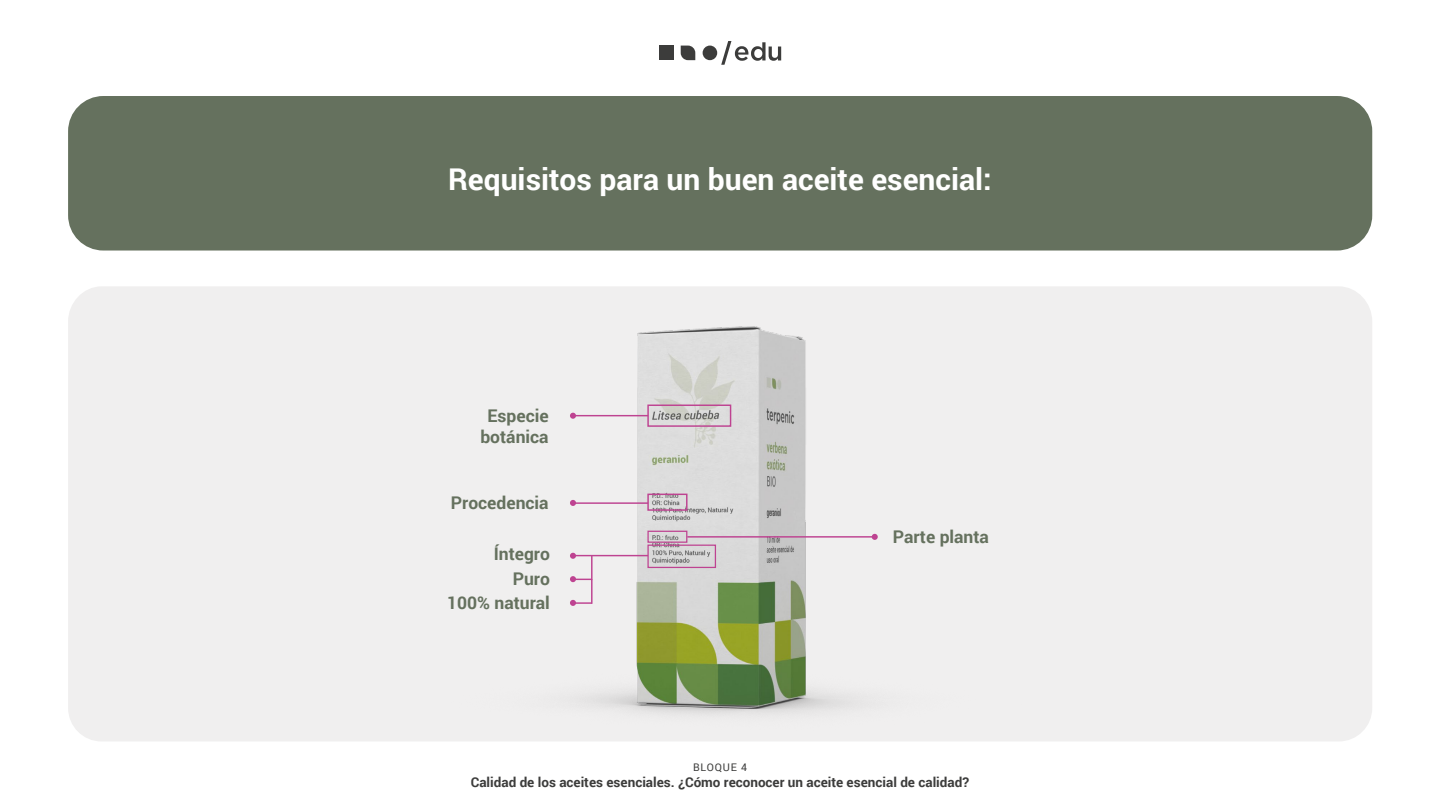
<style>
.page{position:relative;width:1440px;height:810px;background:#fff}
.page>*{position:absolute;margin:0;border:0;box-sizing:border-box;transform-origin:0 0}
.t1{font:700 30px "Roboto";color:#fff}
.t2{font:700 17.48px/21px "Roboto";color:#65715e;text-align:center}
.t3{font:700 13.5px "Roboto";color:#3c3c3b}
.t4{font:10.5px "Roboto";letter-spacing:.075em;color:#3c3c3b}
</style>
<div class="page">
<div style="left:68px;top:286px;width:1304px;height:455px;background:#f0efef;border-radius:34px"></div>
<div style="left:68px;top:96px;width:1304px;height:155px;background:#65715e;border-radius:35px"></div>
<img style="left:572px;top:326px;width:304px;height:388px">
<hr style="left:591px;top:579px;width:2px;height:25px;background:#be4391">
<svg style="left:570px;top:600px;width:22px;height:6px"></svg>
<hr style="left:591px;top:556px;width:2px;height:24px;background:#be4391">
<svg style="left:570px;top:576px;width:21px;height:6px"></svg>
<div style="left:647px;top:545px;width:69px;height:23px;border:1px solid #be4391"></div>
<hr style="left:573px;top:555px;width:75px;height:1px;background:#be4391">
<svg style="left:570px;top:553px;width:6px;height:6px"></svg>
<div style="left:647px;top:405px;width:84px;height:22px;border:1px solid #be4391"></div>
<hr style="left:573px;top:415px;width:75px;height:1px;background:#be4391">
<svg style="left:570px;top:413px;width:6px;height:6px"></svg>
<div style="left:647px;top:494px;width:41px;height:17px;border:1px solid #be4391"></div>
<hr style="left:573px;top:502px;width:75px;height:2px;background:#be4391">
<svg style="left:570px;top:500px;width:6px;height:6px"></svg>
<div style="left:647px;top:531px;width:40px;height:12px;border:1px solid #be4391"></div>
<hr style="left:687px;top:536px;width:186px;height:2px;background:#be4391">
<svg style="left:872px;top:534px;width:6px;height:6px"></svg>
<div style="left:659px;top:46px;width:14px;height:14px;background:#3c3c3b"></div>
<div style="left:703px;top:46px;width:14px;height:14px;background:#3c3c3b;border-radius:50%"></div>
<svg style="left:681px;top:46px;width:14px;height:14px"></svg>
<svg style="left:721px;top:41px;width:60px;height:24px"></svg>
<h1 class="t1" style="left:448px;top:159px;width:545px">Requisitos para un buen aceite esencial:</h1>
<p class="t2" style="left:480px;top:405px;width:70px">Especie botánica</p>
<p class="t2" style="left:451px;top:492px;width:99px">Procedencia</p>
<p class="t2" style="left:494px;top:543px;width:58px">Íntegro</p>
<p class="t2" style="left:513px;top:568px;width:39px">Puro</p>
<p class="t2" style="left:447px;top:592px;width:104px">100% natural</p>
<p class="t2" style="left:893px;top:525px;width:98px">Parte planta</p>
<p class="t4" style="left:693px;top:760px;width:55px">BLOQUE 4</p>
<p class="t3" style="left:471px;top:772px;width:500px">Calidad de los aceites esenciales. ¿Cómo reconocer un aceite esencial de calidad?</p>
</div>
